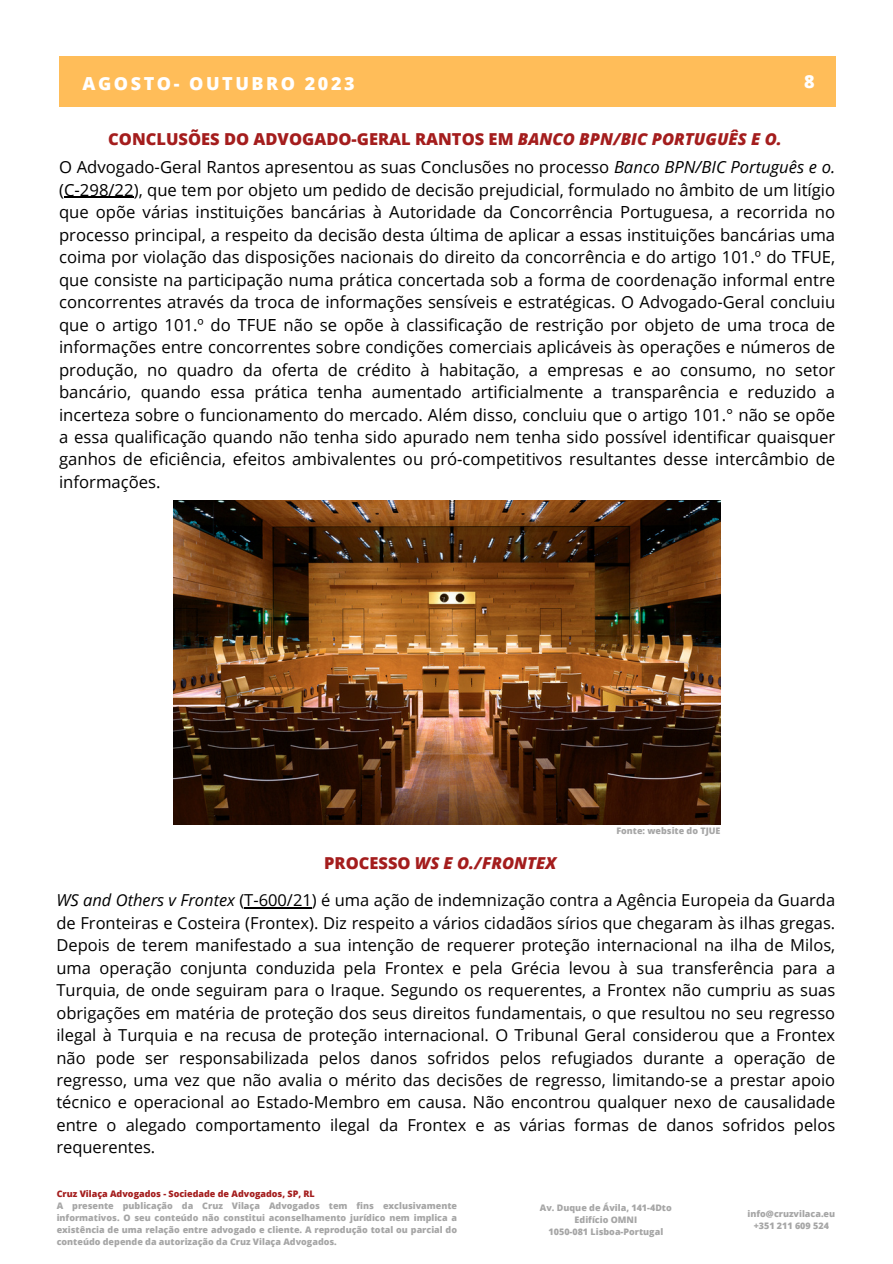
<style>
.page{position:relative;width:893px;height:1264px;background:#fff}
.page>*{position:absolute;margin:0;border:0;box-sizing:border-box;transform-origin:0 0}
.t1{font:800 18px "Open Sans";letter-spacing:.14em;color:#fff}
.t2{font:16.65px/22.5px "Open Sans";color:#000;text-align:justify}
.t3{font:16.5px/22.5px "Open Sans";color:#000;text-align:justify}
.t4{font:800 16.5px "Open Sans";color:#a41d1d}
.t5{font:italic 800 16.5px "Open Sans";color:#a41d1d}
.t6{font:800 9px/12px "Open Sans";color:#a6a6a6;text-align:justify}
.t7{font:800 9px "Open Sans";color:#a41d1d}
.s1{font-style:italic}
.s2{font-family:"Noto Sans"}
.s3{font-style:normal}
</style>
<div class="page">
<div style="left:59px;top:56px;width:776px;height:51px;background:#ffbd59"></div>
<img style="left:174px;top:501px;width:546px;height:323px">
<hr style="left:64px;top:197px;width:70px;height:1px;background:#000">
<hr style="left:244px;top:907px;width:68px;height:1px;background:#000">
<p class="t1" style="left:83px;top:70px;width:273px">AGOSTO- OUTUBRO 2023</p>
<p class="t1" style="left:804px;top:69px;width:12px">8</p>
<p class="t4" style="left:108px;top:127px;width:675px">CONCLUSÕES DO ADVOGADO-GERAL RANTOS EM <span class="s1">BANCO BPN/BIC PORTUGUÊS E O.</span></p>
<p class="t2" style="left:59px;top:155px;width:777px">O Advogado-Geral Rantos apresentou as suas Conclusões no processo <span class="s1">Banco BPN/BIC Português e o. </span>(C-298/22), que tem por objeto um pedido de decisão prejudicial, formulado no âmbito de um litígio que opõe várias instituições bancárias à Autoridade da Concorrência Portuguesa, a recorrida no processo principal, a respeito da decisão desta última de aplicar a essas instituições bancárias uma coima por violação das disposições nacionais do direito da concorrência e do artigo 101.º do TFUE, que consiste na participação numa prática concertada sob a forma de coordenação informal entre concorrentes através da troca de informações sensíveis e estratégicas. O Advogado-Geral concluiu que o artigo 101.º do TFUE não se opõe à classificação de restrição por objeto de uma troca de informações entre concorrentes sobre condições comerciais aplicáveis às operações e números de produção, no quadro da oferta de crédito à habitação, a empresas e ao consumo, no setor bancário, quando essa prática tenha aumentado artificialmente a transparência e reduzido a incerteza sobre o funcionamento do mercado. Além disso, concluiu que o artigo 101.° não se opõe a essa qualificação quando não tenha sido apurado nem tenha sido possível identificar quaisquer ganhos de eficiência, efeitos ambivalentes ou pró<span class="s2">‑</span>competitivos resultantes desse intercâmbio de informações.</p>
<p class="t5" style="left:324px;top:851px;width:233px"><span class="s3">PROCESSO</span> WS E O./FRONTEX</p>
<p class="t6" style="left:616px;top:824px;width:106px">Fonte: website do TJUE</p>
<p class="t3" style="left:56px;top:888px;width:780px"><span class="s1">WS and Others v Frontex</span> (T-600/21) é uma ação de indemnização contra a Agência Europeia da Guarda de Fronteiras e Costeira (Frontex). Diz respeito a vários cidadãos sírios que chegaram às ilhas gregas.<br>Depois de terem manifestado a sua intenção de requerer proteção internacional na ilha de Milos, uma operação conjunta conduzida pela Frontex e pela Grécia levou à sua transferência para a Turquia, de onde seguiram para o Iraque. Segundo os requerentes, a Frontex não cumpriu as suas obrigações em matéria de proteção dos seus direitos fundamentais, o que resultou no seu regresso ilegal à Turquia e na recusa de proteção internacional. O Tribunal Geral considerou que a Frontex não pode ser responsabilizada pelos danos sofridos pelos refugiados durante a operação de regresso, uma vez que não avalia o mérito das decisões de regresso, limitando-se a prestar apoio técnico e operacional ao Estado-Membro em causa. Não encontrou qualquer nexo de causalidade entre o alegado comportamento ilegal da Frontex e as várias formas de danos sofridos pelos requerentes.</p>
<p class="t7" style="left:57px;top:1187px;width:259px">Cruz Vilaça Advogados - Sociedade de Advogados, SP, RL</p>
<p class="t6" style="left:57px;top:1199px;width:402px">A presente publicação da Cruz Vilaça Advogados tem fins exclusivamente informativos. O seu conteúdo não constitui aconselhamento jurídico nem implica a existência de uma relação entre advogado e cliente. A reprodução total ou parcial do conteúdo depende da autorização da Cruz Vilaça Advogados.</p>
<p class="t6" style="left:540px;top:1201px;width:133px">Av. Duque de Ávila, 141-4Dto</p>
<p class="t6" style="left:574px;top:1213px;width:64px">Edifício OMNI</p>
<p class="t6" style="left:548px;top:1225px;width:116px">1050-081 Lisboa-Portugal</p>
<p class="t6" style="left:747px;top:1207px;width:89px">info@cruzvilaca.eu</p>
<p class="t6" style="left:753px;top:1219px;width:77px">+351 211 609 524</p>
</div>
